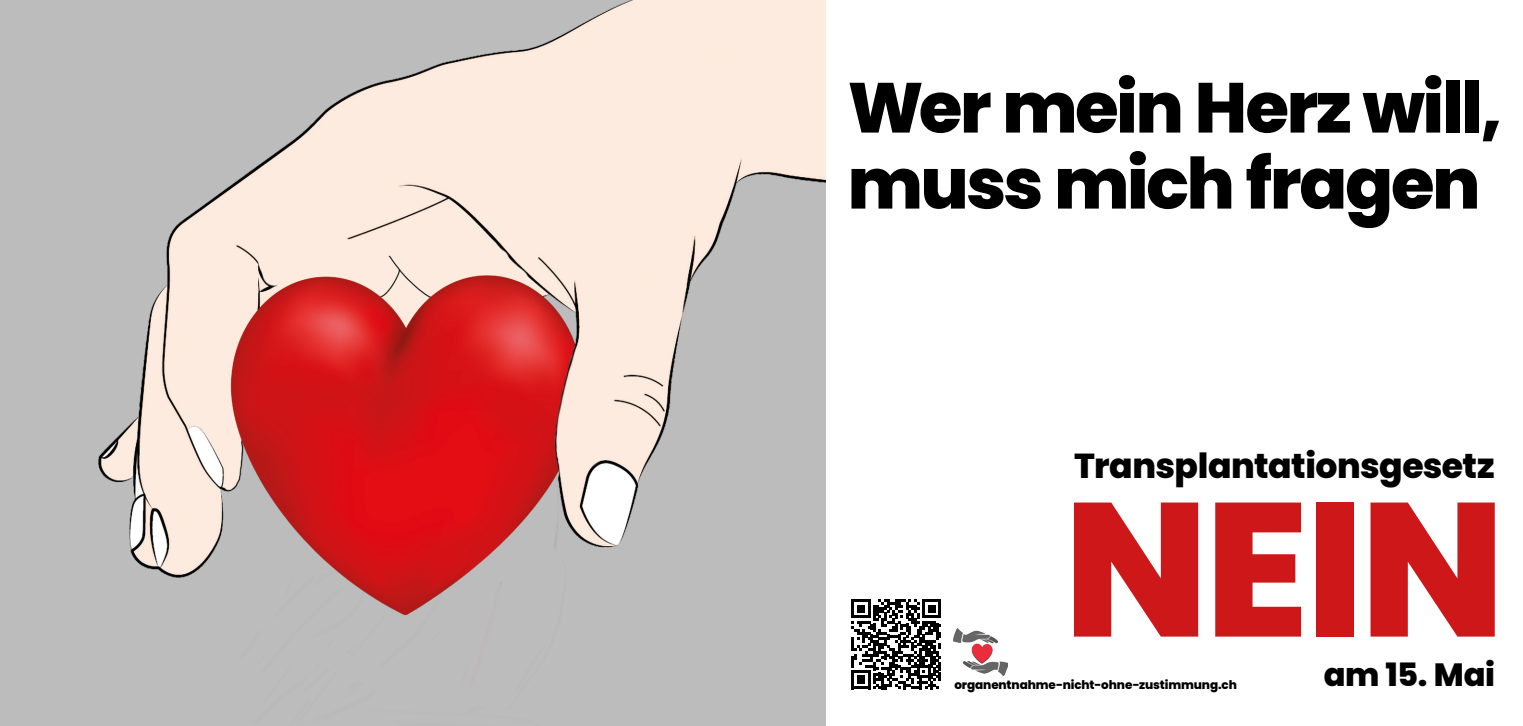
<style>
.page{position:relative;width:1523px;height:726px;background:#fff}
.page>*{position:absolute;margin:0;border:0;box-sizing:border-box;transform-origin:0 0}
.t1{font:800 190.06px "Poppins";color:#cd1719}
.t2{font:800 70.6px/76px "Poppins";letter-spacing:-.035em;color:#000}
.t3{font:800 34.6px "Poppins";letter-spacing:-.015em;color:#000}
.t4{font:800 32.14px "Poppins";letter-spacing:-.015em;color:#000}
.t5{font:800 12px "Poppins";letter-spacing:-.01em;color:#000}
</style>
<div class="page">
<div style="left:0;top:0;width:825px;height:726px;background:#bcbcbc"></div>
<svg style="left:851px;top:599px;width:90px;height:90px"></svg>
<img style="left:98px;top:0;width:727px;height:616px">
<img style="left:953px;top:628px;width:54px;height:47px">
<h2 class="t2" style="left:847px;top:70px;width:656px">Wer mein Herz will, muss mich fragen</h2>
<h3 class="t3" style="left:1074px;top:445px;width:422px">Transplantationsgesetz</h3>
<h1 class="t1" style="left:1063px;top:460px;width:443px">NEIN</h1>
<h3 class="t4" style="left:1323px;top:656px;width:173px">am 15. Mai</h3>
<p class="t5" style="left:954px;top:678px;width:284px">organentnahme-nicht-ohne-zustimmung.ch</p>
</div>
